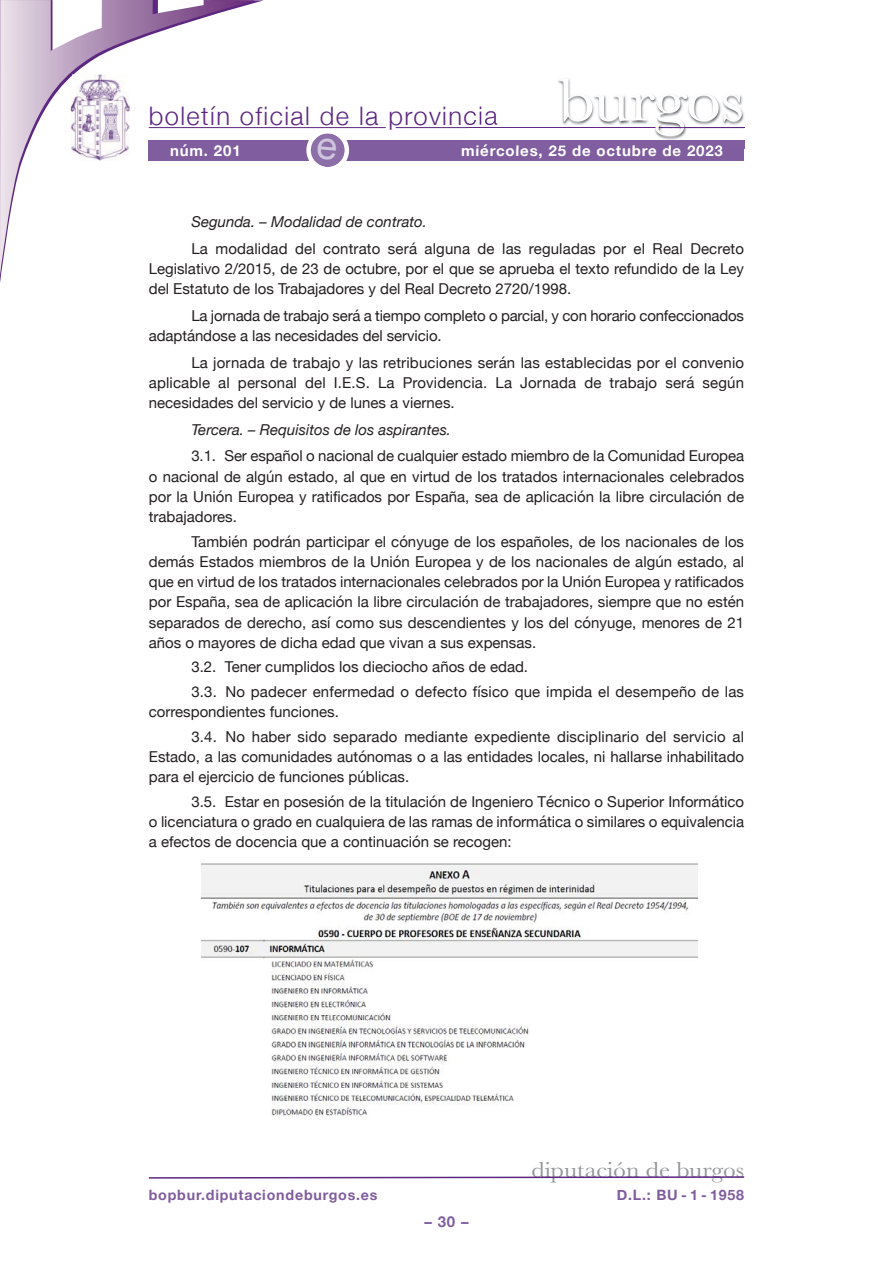
<style>
.page{position:relative;width:893px;height:1263px;background:#fff}
.page>*{position:absolute;margin:0;border:0;box-sizing:border-box;transform-origin:0 0}
.t1{font:63px "Baskerville";letter-spacing:-.01em;color:#fff;scale:1.12 1}
.t2{font:300 25.5px "Helvetica Neue";letter-spacing:.055em;color:#5c2781}
.t3{font:22.5px "Baskerville";color:#939598;scale:1.12 1}
.t4{font:15px/20.2px "Helvetica Neue";color:#231f20;text-align:justify}
.t5{font:italic 15px "Helvetica Neue";color:#231f20}
.t6{font:700 15px "Helvetica Neue";letter-spacing:.055em;color:#fff}
.t7{font:700 15px "Helvetica Neue";color:#7f5d9e}
.t8{font:700 14.25px "Helvetica Neue";letter-spacing:.055em;color:#7f5d9e}
</style>
<div class="page">
<hr style="left:396px;top:127px;width:348px;height:1px;background:#5c2781">
<hr style="left:149px;top:127px;width:237px;height:1px;background:#5c2781">
<svg style="left:0;top:0;width:255px;height:275px"></svg>
<div style="left:149px;top:140px;width:595px;height:20px;background:#7f5d9e"></div>
<svg style="left:148px;top:1176px;width:597px;height:3px"></svg>
<img style="left:468px;top:78px;width:277px;height:71px">
<img style="left:468px;top:127px;width:191px;height:1px">
<img style="left:468px;top:140px;width:276px;height:9px">
<img style="left:468px;top:144px;width:46px;height:5px">
<hr style="left:659px;top:127px;width:85px;height:1px;background:#5c2781">
<img style="left:71px;top:74px;width:59px;height:87px">
<img style="left:202px;top:863px;width:496px;height:253px">
<svg style="left:306px;top:133px;width:43px;height:34px"></svg>
<h2 class="t2" style="left:149px;top:100px;width:350px">boletín oficial de la provincia</h2>
<h1 class="t1" style="left:558px;top:64px;width:168px">burgos</h1>
<p class="t6" style="left:170px;top:141px;width:72px">núm. 201</p>
<p class="t6" style="left:461px;top:141px;width:263px">miércoles, 25 de octubre de 2023</p>
<p class="t5" style="left:191px;top:213px;width:237px">Segunda. – Modalidad de contrato.</p>
<p class="t4" style="left:149px;top:238px;width:597px;text-indent:43px">La modalidad del contrato será alguna de las reguladas por el Real Decreto Legislativo 2/2015, de 23 de octubre, por el que se aprueba el texto refundido de la Ley del Estatuto de los Trabajadores y del Real Decreto 2720/1998.</p>
<p class="t4" style="left:149px;top:305px;width:597px;text-indent:43px">La jornada de trabajo será a tiempo completo o parcial, y con horario confeccionados adaptándose a las necesidades del servicio.</p>
<p class="t4" style="left:149px;top:352px;width:597px;text-indent:43px">La jornada de trabajo y las retribuciones serán las establecidas por el convenio aplicable al personal del I.E.S. La Providencia. La Jornada de trabajo será según necesidades del servicio y de lunes a viernes.</p>
<p class="t5" style="left:191px;top:420px;width:261px">Tercera. – Requisitos de los aspirantes.</p>
<p class="t4" style="left:149px;top:446px;width:597px;text-indent:43px">3.1. Ser español o nacional de cualquier estado miembro de la Comunidad Europea o nacional de algún estado, al que en virtud de los tratados internacionales celebrados por la Unión Europea y ratificados por España, sea de aplicación la libre circulación de trabajadores.</p>
<p class="t4" style="left:149px;top:531px;width:597px;text-indent:43px">También podrán participar el cónyuge de los españoles, de los nacionales de los demás Estados miembros de la Unión Europea y de los nacionales de algún estado, al que en virtud de los tratados internacionales celebrados por la Unión Europea y ratificados por España, sea de aplicación la libre circulación de trabajadores, siempre que no estén separados de derecho, así como sus descendientes y los del cónyuge, menores de 21 años o mayores de dicha edad que vivan a sus expensas.</p>
<p class="t4" style="left:191px;top:655px;width:554px;line-height:24.5px">3.2. Tener cumplidos los dieciocho años de edad.<br>3.3. No padecer enfermedad o defecto físico que impida el desempeño de las</p>
<p class="t4" style="left:191px;top:699px;width:554px;line-height:24.5px;text-indent:-43px">correspondientes funciones.<br>3.4. No haber sido separado mediante expediente disciplinario del servicio al</p>
<p class="t4" style="left:149px;top:746px;width:597px">Estado, a las comunidades autónomas o a las entidades locales, ni hallarse inhabilitado para el ejercicio de funciones públicas.</p>
<p class="t4" style="left:149px;top:791px;width:597px;text-indent:43px">3.5. Estar en posesión de la titulación de Ingeniero Técnico o Superior Informático o licenciatura o grado en cualquiera de las ramas de informática o similares o equivalencia a efectos de docencia que a continuación se recogen:</p>
<h3 class="t3" style="left:531px;top:1157px;width:191px">diputación de burgos</h3>
<p class="t8" style="left:149px;top:1186px;width:230px">bopbur.diputaciondeburgos.es</p>
<p class="t8" style="left:617px;top:1186px;width:129px">D.L.: BU - 1 - 1958</p>
<p class="t7" style="left:424px;top:1212px;width:46px">– 30 –</p>
</div>
